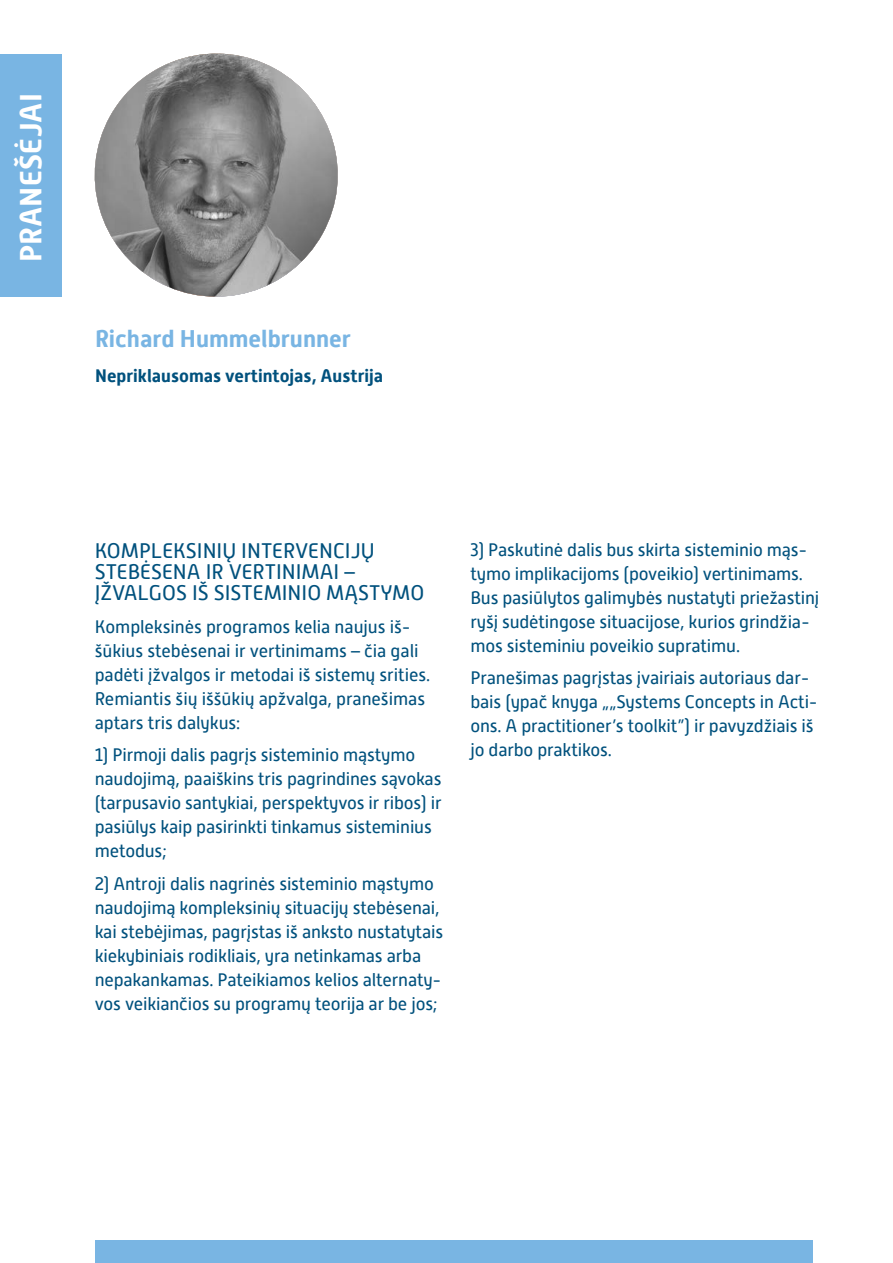
<style>
.page{position:relative;width:893px;height:1263px;background:#fff}
.page>*{position:absolute;margin:0;border:0;box-sizing:border-box;transform-origin:0 0}
.t1{font:700 30.45px "Alwyn New W00";letter-spacing:.01em;color:#fff}
.t2{font:700 24px "Alwyn New W00";color:#79b5e3}
.t3{font:21px/21px "Alwyn New W00";color:#00517d}
.t4{font:18px/24px "Alwyn New W00";letter-spacing:-.01em;color:#00517d}
.t5{font:700 18px "Alwyn New W00";color:#00517d}
</style>
<div class="page">
<div style="left:95px;top:1240px;width:717px;height:23px;background:#79b5e3"></div>
<div style="left:0;top:54px;width:61px;height:243px;background:#79b5e3"></div>
<svg style="left:94px;top:53px;width:244px;height:244px"></svg>
<h1 class="t1" style="left:13px;top:262px;width:171px;rotate:-90deg">PRANEŠĖJAI</h1>
<h2 class="t2" style="left:95px;top:325px;width:257px">Richard Hummelbrunner</h2>
<p class="t5" style="left:95px;top:365px;width:290px">Nepriklausomas vertintojas, Austrija</p>
<p class="t3" style="left:95px;top:541px;width:331px">KOMPLEKSINIŲ INTERVENCIJŲ<br>STEBĖSENA IR VERTINIMAI –<br>ĮŽVALGOS IŠ SISTEMINIO MĄSTYMO</p>
<p class="t4" style="left:95px;top:615px;width:337px">Kompleksinės programos kelia naujus iš&shy;šūkius stebėsenai ir vertinimams – čia gali padėti įžvalgos ir metodai iš sistemų srities.<br>Remiantis šių iššūkių apžvalga, pranešimas aptars tris dalykus:</p>
<p class="t4" style="left:95px;top:743px;width:348px">1) Pirmoji dalis pagrįs sisteminio mąstymo naudojimą, paaiškins tris pagrindines sąvokas (tarpusavio santykiai, perspektyvos ir ribos) ir pasiūlys kaip pasirinkti tinkamus sisteminius metodus;</p>
<p class="t4" style="left:95px;top:872px;width:350px">2) Antroji dalis nagrinės sisteminio mąstymo naudojimą kompleksinių situacijų stebėsenai, kai stebėjimas, pagrįstas iš anksto nustatytais kiekybiniais rodikliais, yra netinkamas arba nepakankamas. Pateikiamos kelios alternaty&shy;vos veikiančios su programų teorija ar be jos;</p>
<p class="t4" style="left:470px;top:538px;width:350px">3) Paskutinė dalis bus skirta sisteminio mąs&shy;tymo implikacijoms (poveikio) vertinimams.<br>Bus pasiūlytos galimybės nustatyti priežastinį ryšį sudėtingose situacijose, kurios grindžia&shy;mos sisteminiu poveikio supratimu.</p>
<p class="t4" style="left:470px;top:666px;width:349px">Pranešimas pagrįstas įvairiais autoriaus dar&shy;bais (ypač knyga „„Systems Concepts in Acti&shy;ons. A practitioner’s toolkit”) ir pavyzdžiais iš jo darbo praktikos.</p>
</div>
